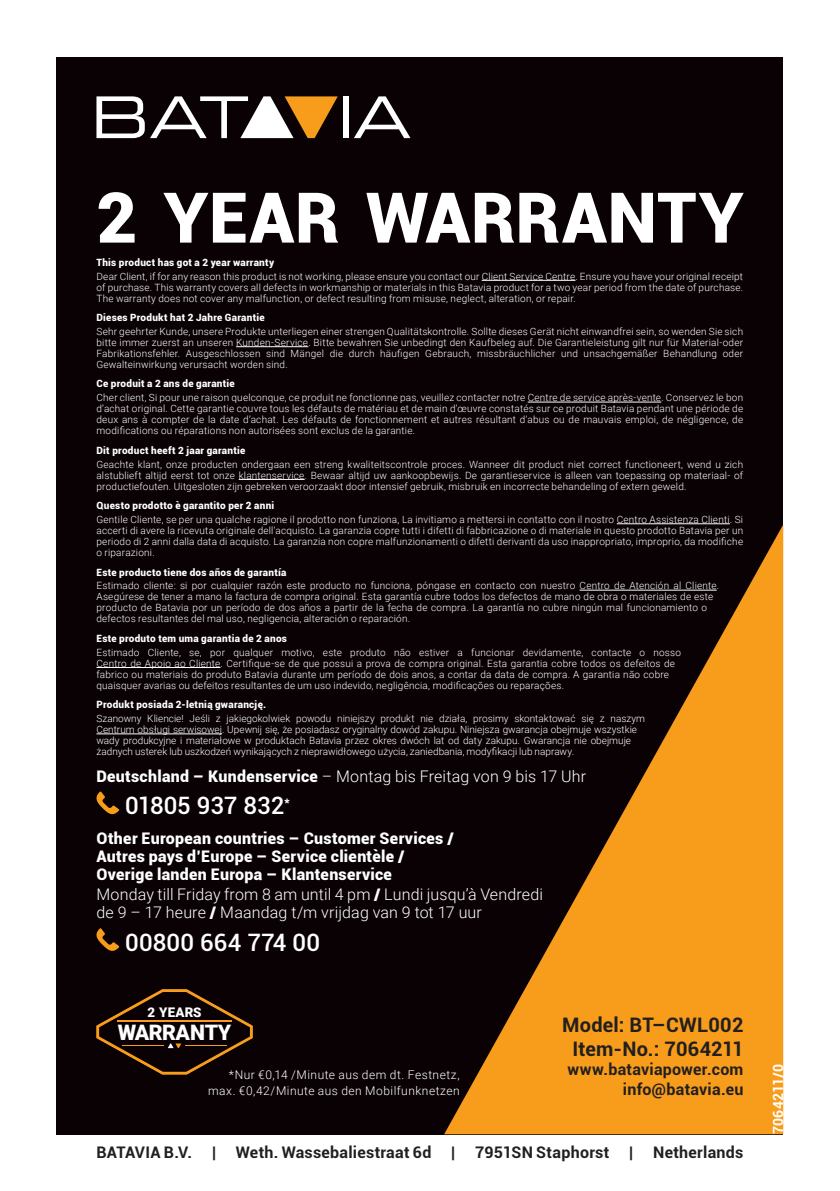
<style>
.page{position:relative;width:840px;height:1191px;background:#fff}
.page>*{position:absolute;margin:0;border:0;box-sizing:border-box;transform-origin:0 0}
.t1{font:900 70px "Roboto";letter-spacing:.01em;color:#fff}
.t2{font:500 24px "Roboto";letter-spacing:.005em;color:#fff}
.t3{font:900 21.4px "Roboto";letter-spacing:-.025em;color:#fff}
.t4{font:700 20px/24px "Roboto";letter-spacing:.01em;color:#221f1f;text-align:center}
.t5{font:300 16px/18px "Roboto";letter-spacing:.01em;color:#fff}
.t6{font:900 16px/18px "Roboto";letter-spacing:.02em;color:#fff}
.t7{font:700 16px/19.2px "Roboto";letter-spacing:.015em;color:#221f1f;text-align:right}
.t8{font:700 14px "Roboto";letter-spacing:.01em;color:#fff}
.t9{font:900 13.2px "Roboto";letter-spacing:.005em;color:#fff}
.t10{font:300 12px/16px "Roboto";letter-spacing:.04em;color:#fff;text-align:right}
.t11{font:300 10px/11px "Roboto";letter-spacing:.02em;color:#fff;text-align:justify}
.t12{font:300 10px/11px "Roboto";color:#fff}
.t13{font:900 10px "Roboto";letter-spacing:.025em;color:#fff}
.s1{font-weight:900}
</style>
<div class="page">
<div style="left:57px;top:57px;width:725px;height:1077px;background:#090103"></div>
<svg style="left:444px;top:524px;width:338px;height:610px"></svg>
<hr style="left:481px;top:280px;width:94px;height:1px;background:#fff">
<hr style="left:236px;top:346px;width:72px;height:1px;background:#fff">
<hr style="left:527px;top:402px;width:134px;height:1px;background:#fff">
<hr style="left:238px;top:479px;width:66px;height:1px;background:#fff">
<hr style="left:616px;top:523px;width:113px;height:1px;background:#fff">
<hr style="left:579px;top:590px;width:137px;height:1px;background:#fff">
<hr style="left:96px;top:667px;width:124px;height:1px;background:#fff">
<hr style="left:96px;top:733px;width:126px;height:1px;background:#fff">
<svg style="left:96px;top:791px;width:23px;height:24px"></svg>
<svg style="left:96px;top:928px;width:23px;height:23px"></svg>
<svg style="left:96px;top:989px;width:156px;height:85px"></svg>
<div style="left:343px;top:96px;width:5px;height:42px;background:#fff"></div>
<svg style="left:354px;top:96px;width:56px;height:42px"></svg>
<svg style="left:96px;top:96px;width:241px;height:42px"></svg>
<h1 class="t1" style="left:96px;top:168px;width:648px">2 YEAR WARRANTY</h1>
<p class="t13" style="left:96px;top:258px;width:179px">This product has got a 2 year warranty</p>
<p class="t11" style="left:96px;top:271px;width:648px">Dear Client, if for any reason this product is not working, please ensure you contact our Client Service Centre. Ensure you have your original receipt of purchase. This warranty covers all defects in workmanship or materials in this Batavia product for a two year period from the date of purchase.<br>The warranty does not cover any malfunction, or defect resulting from misuse, neglect, alteration, or repair.</p>
<p class="t13" style="left:96px;top:313px;width:169px">Dieses Produkt hat 2 Jahre Garantie</p>
<p class="t11" style="left:96px;top:327px;width:648px">Sehr geehrter Kunde, unsere Produkte unterliegen einer strengen Qualitätskontrolle. Sollte dieses Gerät nicht einwandfrei sein, so wenden Sie sich bitte immer zuerst an unseren Kunden-Service. Bitte bewahren Sie unbedingt den Kaufbeleg auf. Die Garantieleistung gilt nur für Material-oder Fabrikationsfehler. Ausgeschlossen sind Mängel die durch häufigen Gebrauch, missbräuchlicher und unsachgemäßer Behandlung oder Gewalteinwirkung verursacht worden sind.</p>
<p class="t13" style="left:96px;top:380px;width:140px">Ce produit a 2 ans de garantie</p>
<p class="t11" style="left:96px;top:393px;width:648px">Cher client, Si pour une raison quelconque, ce produit ne fonctionne pas, veuillez contacter notre Centre de service après-vente. Conservez le bon d’achat original. Cette garantie couvre tous les défauts de matériau et de main d’œuvre constatés sur ce produit Batavia pendant une période de deux ans à compter de la date d’achat. Les défauts de fonctionnement et autres résultant d’abus ou de mauvais emploi, de négligence, de modifications ou réparations non autorisées sont exclus de la garantie.</p>
<p class="t13" style="left:96px;top:443px;width:150px">Dit product heeft 2 jaar garantie</p>
<p class="t11" style="left:96px;top:459px;width:647px">Geachte klant, onze producten ondergaan een streng kwaliteitscontrole proces. Wanneer dit product niet correct functioneert, wend u zich alstublieft altijd eerst tot onze klantenservice. Bewaar altijd uw aankoopbewijs. De garantieservice is alleen van toepassing op materiaal- of productiefouten. Uitgesloten zijn gebreken veroorzaakt door intensief gebruik, misbruik en incorrecte behandeling of extern geweld.</p>
<p class="t13" style="left:96px;top:501px;width:179px">Questo prodotto è garantito per 2 anni</p>
<p class="t11" style="left:96px;top:515px;width:648px">Gentile Cliente, se per una qualche ragione il prodotto non funziona, La invitiamo a mettersi in contatto con il nostro Centro Assistenza Clienti. Si accerti di avere la ricevuta originale dell’acquisto. La garanzia copre tutti i difetti di fabbricazione o di materiale in questo prodotto Batavia per un periodo di 2 anni dalla data di acquisto. La garanzia non copre malfunzionamenti o difetti derivanti da uso inappropriato, improprio, da modifiche o riparazioni.</p>
<p class="t13" style="left:96px;top:568px;width:191px">Este producto tiene dos años de garantía</p>
<p class="t11" style="left:96px;top:581px;width:624px;text-align:left">Estimado cliente: si por cualquier razón este producto no funciona, póngase en contacto con nuestro Centro de Atención al Cliente.<br>Asegúrese de tener a mano la factura de compra original. Esta garantía cubre todos los defectos de mano de obra o materiales de este producto de Batavia por un período de dos años a partir de la fecha de compra. La garantía no cubre ningún mal funcionamiento o defectos resultantes del mal uso, negligencia, alteración o reparación.</p>
<p class="t13" style="left:96px;top:634px;width:192px">Este produto tem uma garantia de 2 anos</p>
<p class="t11" style="left:96px;top:647px;width:585px;text-align:left">Estimado Cliente, se, por qualquer motivo, este produto não estiver a funcionar devidamente, contacte o nosso Centro de Apoio ao Cliente. Certifique-se de que possui a prova de compra original. Esta garantia cobre todos os defeitos de fabrico ou materiais do produto Batavia durante um período de dois anos, a contar da data de compra. A garantia não cobre quaisquer avarias ou defeitos resultantes de um uso indevido, negligência, modificações ou reparações.</p>
<p class="t13" style="left:96px;top:697px;width:171px">Produkt posiada 2-letnią gwarancję.</p>
<p class="t12" style="left:96px;top:712px;width:550px">Szanowny Kliencie! Jeśli z jakiegokolwiek powodu niniejszy produkt nie działa, prosimy skontaktować się z naszym Centrum obsługi serwisowej. Upewnij się, że posiadasz oryginalny dowód zakupu. Niniejsza gwarancja obejmuje wszystkie wady produkcyjne i materiałowe w produktach Batavia przez okres dwóch lat od daty zakupu. Gwarancja nie obejmuje żadnych usterek lub uszkodzeń wynikających z nieprawidłowego użycia, zaniedbania, modyfikacji lub naprawy.</p>
<h3 class="t5" style="left:96px;top:768px;width:491px"><span class="s1">Deutschland – Kundenservice</span> – Montag bis Freitag von 9 bis 17 Uhr</h3>
<h2 class="t2" style="left:125px;top:788px;width:166px">01805 937 832<sup>*</sup></h2>
<h3 class="t6" style="left:96px;top:828px;width:358px">Other European countries – Customer Services /<br>Autres pays d’Europe – Service clientèle /<br>Overige landen Europa – Klantenservice</h3>
<h3 class="t5" style="left:96px;top:887px;width:447px">Monday till Friday from 8 am until 4 pm <span class="s1">/</span> Lundi jusqu’à Vendredi de 9 – 17 heure <span class="s1">/</span> Maandag t/m vrijdag van 9 tot 17 uur</h3>
<h2 class="t2" style="left:125px;top:925px;width:196px">00800 664 774 00</h2>
<h3 class="t9" style="left:147px;top:1004px;width:55px">2 YEARS</h3>
<h3 class="t3" style="left:118px;top:1020px;width:115px">WARRANTY</h3>
<p class="t10" style="left:208px;top:1067px;width:253px">*Nur €0,14 /Minute aus dem dt. Festnetz, max. €0,42/Minute aus den Mobilfunknetzen</p>
<h3 class="t4" style="left:562px;top:1014px;width:183px">Model: BT–CWL002<br>Item-No.: 7064211</h3>
<h3 class="t7" style="left:567px;top:1061px;width:177px">www.bataviapower.com info@batavia.eu</h3>
<h3 class="t7" style="left:96px;top:1141px;width:648px">BATAVIA B.V. | Weth. Wassebaliestraat 6d | 7951SN Staphorst | Netherlands</h3>
<h3 class="t8" style="left:771px;top:1134px;width:72px;rotate:-90deg">7064211/0</h3>
</div>
